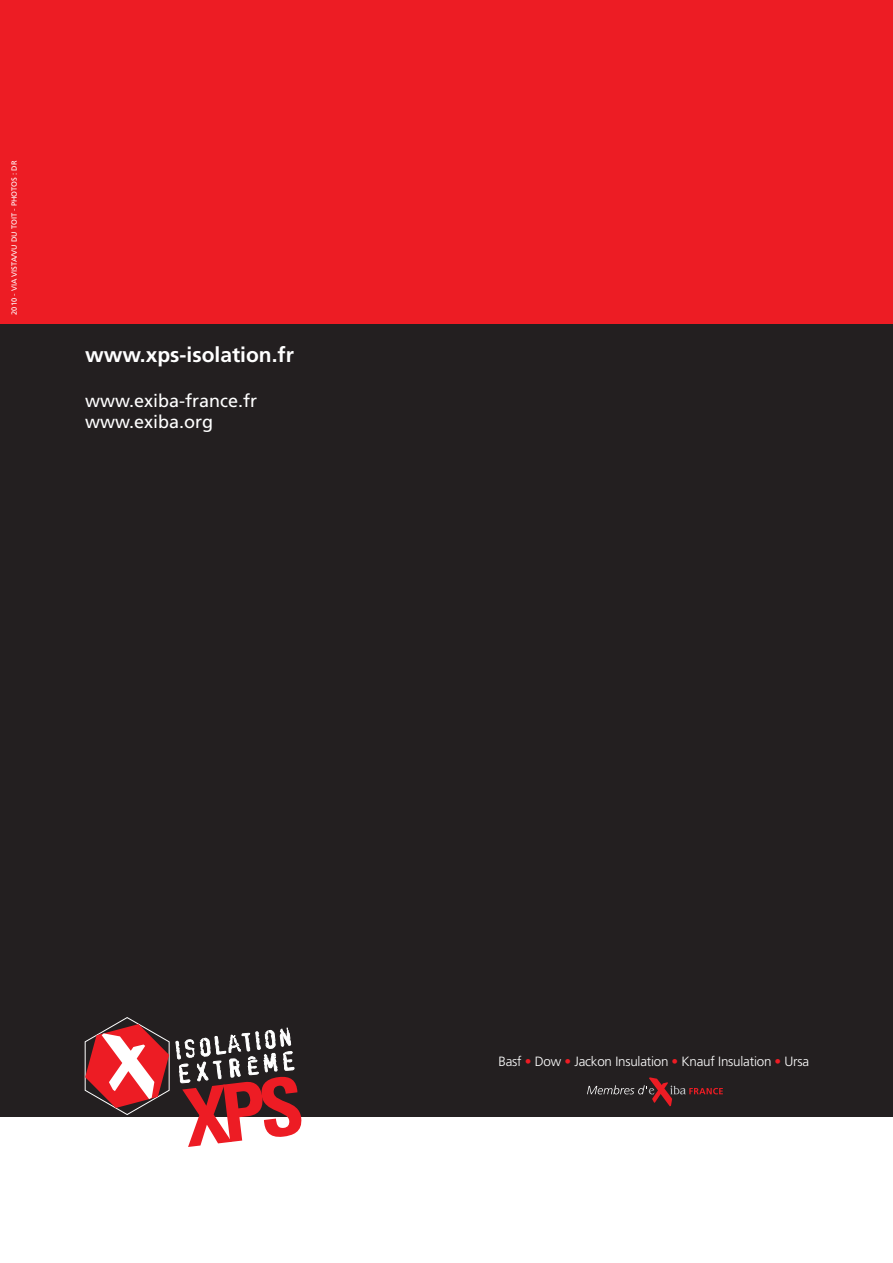
<style>
.page{position:relative;width:893px;height:1263px;background:#fff}
.page>*{position:absolute;margin:0;border:0;box-sizing:border-box;transform-origin:0 0}
.t1{font:700 21px "Frutiger";color:#fff}
.t2{font:18px/21.6px "Frutiger";color:#fff}
.t3{font:300 13.35px "Frutiger";letter-spacing:-.015em;color:#fff}
.t4{font:7.5px "Frutiger";color:#fff}
.s1{color:#ed1c24}
</style>
<div class="page">
<div style="left:0;top:0;width:893px;height:1116px;background:#231f20"></div>
<div style="left:0;top:0;width:893px;height:323px;background:#ed1c24"></div>
<svg style="left:176px;top:1027px;width:125px;height:120px"></svg>
<svg style="left:85px;top:1017px;width:85px;height:98px"></svg>
<svg style="left:587px;top:1077px;width:136px;height:29px"></svg>
<p class="t4" style="left:10px;top:315px;width:155px;rotate:-90deg">2010 - VIA VISTA/VU DU TOIT - PHOTOS : DR</p>
<h1 class="t1" style="left:85px;top:343px;width:210px">www.xps-isolation.fr</h1>
<h2 class="t2" style="left:85px;top:390px;width:174px">www.exiba-france.fr www.exiba.org</h2>
<p class="t3" style="left:498px;top:1054px;width:312px">Basf <span class="s1">•</span> Dow <span class="s1">•</span> Jackon Insulation <span class="s1">•</span> Knauf Insulation <span class="s1">•</span> Ursa</p>
</div>
